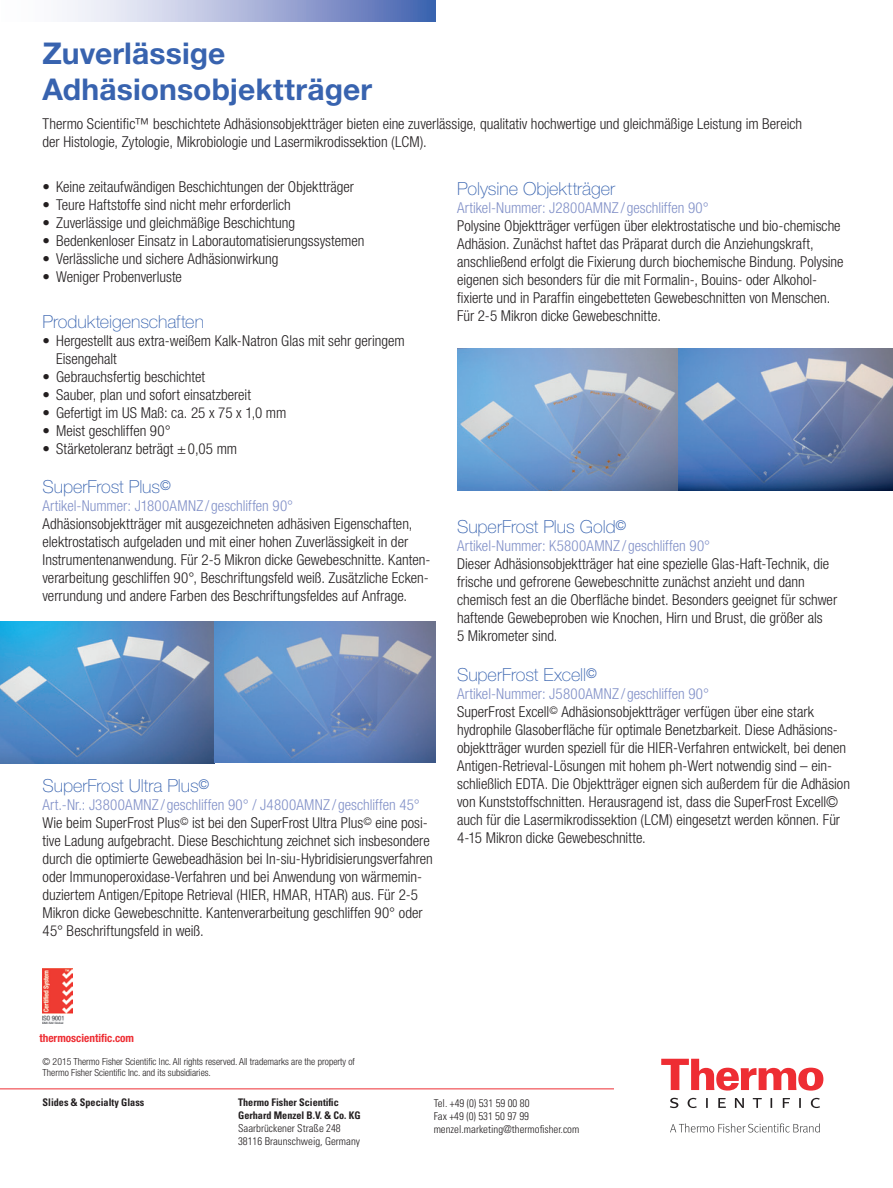
<style>
.page{position:relative;width:893px;height:1188px;background:#fff}
.page>*{position:absolute;margin:0;border:0;box-sizing:border-box;transform-origin:0 0}
.Head-Rueckseite{font:700 30px/36px "Helvetica Neue LT Pro";letter-spacing:.005em;color:#3863af}
.Subhead-Rueckseite{font:100 18px "Helvetica Neue LT Pro";letter-spacing:-.005em;color:#3863af}
.Fliess_ohne_Raster{font:300 condensed 15px/18px "Helvetica Neue LT Pro";color:#231f20}
.Fliess-eingerueckt{font:300 condensed 15px/18px "Helvetica Neue LT Pro";color:#231f20}
.Fliess_ohne_Raster-2{font:300 condensed 15px "Helvetica Neue LT Pro";letter-spacing:.005em;color:#8291c8}
.t1{font:700 condensed 11.25px "Helvetica Neue LT Pro";color:#ee2d33}
.t2{font:300 condensed 10.8px/13px "Univers";color:#231f20}
.t3{font:700 condensed 10.5px/12.6px "Univers";color:#231f20}
.t4{font:300 condensed 9.75px/11.7px "Helvetica Neue LT Pro";color:#231f20}
</style>
<div class="page">
<svg style="left:67px;top:0;width:369px;height:21px;background:#a6b1d8"></svg>
<svg style="left:661px;top:1059px;width:162px;height:32px"></svg>
<svg style="left:670px;top:1098px;width:150px;height:10px"></svg>
<svg style="left:670px;top:1123px;width:150px;height:10px"></svg>
<hr style="left:0;top:1089px;width:614px;height:1px;background:#ee2d33">
<img style="left:43px;top:968px;width:30px;height:56px">
<img style="left:0;top:622px;width:436px;height:141px">
<img style="left:457px;top:349px;width:436px;height:141px">
<p class="Head-Rueckseite" style="left:43px;top:35px;width:331px">Zuverlässige<br>Adhäsionsobjektträger</p>
<p class="Fliess_ohne_Raster" style="left:43px;top:114px;width:761px">Thermo Scientific™ beschichtete Adhäsionsobjektträger bieten eine zuverlässige, qualitativ hochwertige und gleichmäßige Leistung im Bereich der Histologie, Zytologie, Mikrobiologie und Lasermikrodissektion (LCM).</p>
<p class="Fliess-eingerueckt" style="left:43px;top:178px;width:313px">• Keine zeitaufwändigen Beschichtungen der Objektträger</p>
<p class="Fliess-eingerueckt" style="left:43px;top:196px;width:250px">• Teure Haftstoffe sind nicht mehr erforderlich</p>
<p class="Fliess-eingerueckt" style="left:43px;top:214px;width:254px">• Zuverlässige und gleichmäßige Beschichtung</p>
<p class="Fliess-eingerueckt" style="left:43px;top:232px;width:323px">• Bedenkenloser Einsatz in Laborautomatisierungssystemen</p>
<p class="Fliess-eingerueckt" style="left:43px;top:250px;width:237px">• Verlässliche und sichere Adhäsionwirkung</p>
<p class="Fliess-eingerueckt" style="left:43px;top:268px;width:141px">• Weniger Probenverluste</p>
<p class="Subhead-Rueckseite" style="left:43px;top:311px;width:163px">Produkteigenschaften</p>
<p class="Fliess-eingerueckt" style="left:56px;top:331px;width:350px;text-indent:-14px">• Hergestellt aus extra-weißem Kalk-Natron Glas mit sehr geringem<br>Eisengehalt</p>
<p class="Fliess-eingerueckt" style="left:43px;top:367px;width:164px">• Gebrauchsfertig beschichtet</p>
<p class="Fliess-eingerueckt" style="left:43px;top:385px;width:210px">• Sauber, plan und sofort einsatzbereit</p>
<p class="Fliess-eingerueckt" style="left:43px;top:403px;width:245px">• Gefertigt im US Maß: ca. 25 x 75 x 1,0 mm</p>
<p class="Fliess-eingerueckt" style="left:43px;top:421px;width:130px">• Meist geschliffen 90°</p>
<p class="Fliess-eingerueckt" style="left:43px;top:439px;width:196px">• Stärketoleranz beträgt ±0,05 mm</p>
<p class="Subhead-Rueckseite" style="left:43px;top:477px;width:130px">SuperFrost Plus<sup>©</sup></p>
<p class="Fliess_ohne_Raster-2" style="left:43px;top:497px;width:252px">Artikel-Nummer: J1800AMNZ / geschliffen 90°</p>
<p class="Fliess_ohne_Raster" style="left:43px;top:515px;width:390px">Adhäsionsobjektträger mit ausgezeichneten adhäsiven Eigenschaften, elektrostatisch aufgeladen und mit einer hohen Zuverlässigkeit in der Instrumentenanwendung. Für 2-5 Mikron dicke Gewebeschnitte. Kanten&shy;verarbeitung geschliffen 90°, Beschriftungsfeld weiß. Zusätzliche Ecken&shy;verrundung und andere Farben des Beschriftungsfeldes auf Anfrage.</p>
<p class="Subhead-Rueckseite" style="left:457px;top:178px;width:159px">Polysine Objektträger</p>
<p class="Fliess_ohne_Raster-2" style="left:457px;top:199px;width:253px">Artikel-Nummer: J2800AMNZ / geschliffen 90°</p>
<p class="Fliess_ohne_Raster" style="left:457px;top:216px;width:388px">Polysine Objektträger verfügen über elektrostatische und bio-chemische Adhäsion. Zunächst haftet das Präparat durch die Anziehungskraft, anschließend erfolgt die Fixierung durch biochemische Bindung. Polysine eigenen sich besonders für die mit Formalin-, Bouins- oder Alkohol&shy;fixierte und in Paraffin eingebetteten Gewebeschnitten von Menschen.<br>Für 2-5 Mikron dicke Gewebeschnitte.</p>
<p class="Subhead-Rueckseite" style="left:457px;top:516px;width:171px">SuperFrost Plus Gold<sup>©</sup></p>
<p class="Fliess_ohne_Raster-2" style="left:457px;top:537px;width:255px">Artikel-Nummer: K5800AMNZ / geschliffen 90°</p>
<p class="Fliess_ohne_Raster" style="left:457px;top:555px;width:382px">Dieser Adhäsionsobjektträger hat eine spezielle Glas-Haft-Technik, die frische und gefrorene Gewebeschnitte zunächst anzieht und dann chemisch fest an die Oberfläche bindet. Besonders geeignet für schwer haftende Gewebeproben wie Knochen, Hirn und Brust, die größer als<br>5 Mikrometer sind.</p>
<p class="Subhead-Rueckseite" style="left:457px;top:664px;width:141px">SuperFrost Excell<sup>©</sup></p>
<p class="Fliess_ohne_Raster-2" style="left:457px;top:685px;width:254px">Artikel-Nummer: J5800AMNZ / geschliffen 90°</p>
<p class="Fliess_ohne_Raster" style="left:457px;top:702px;width:394px">SuperFrost Excell<sup>©</sup> Adhäsionsobjektträger verfügen über eine stark hydrophile Glasoberfläche für optimale Benetzbarkeit. Diese Adhäsions&shy;objektträger wurden speziell für die HIER-Verfahren entwickelt, bei denen Antigen-Retrieval-Lösungen mit hohem ph-Wert notwendig sind – ein&shy;schließlich EDTA. Die Objektträger eignen sich außerdem für die Adhäsion von Kunststoffschnitten. Herausragend ist, dass die SuperFrost Excell© auch für die Lasermikrodissektion (LCM) eingesetzt werden können. Für 4-15 Mikron dicke Gewebeschnitte.</p>
<p class="Subhead-Rueckseite" style="left:43px;top:775px;width:168px">SuperFrost Ultra Plus<sup>©</sup></p>
<p class="Fliess_ohne_Raster-2" style="left:43px;top:796px;width:379px">Art.-Nr.: J3800AMNZ / geschliffen 90° / J4800AMNZ / geschliffen 45°</p>
<p class="Fliess_ohne_Raster" style="left:43px;top:814px;width:392px">Wie beim SuperFrost Plus<sup>©</sup> ist bei den SuperFrost Ultra Plus<sup>©</sup> eine posi&shy;tive Ladung aufgebracht. Diese Beschichtung zeichnet sich insbesondere durch die optimierte Gewebeadhäsion bei In-siu-Hybridisierungsverfahren oder Immunoperoxidase-Verfahren und bei Anwendung von wärmemin&shy;duziertem Antigen/Epitope Retrieval (HIER, HMAR, HTAR) aus. Für 2-5<br>Mikron dicke Gewebeschnitte. Kantenverarbeitung geschliffen 90° oder 45° Beschriftungsfeld in weiß.</p>
<p class="t1" style="left:39px;top:1032px;width:96px">thermoscientific.com</p>
<p class="t4" style="left:43px;top:1055px;width:314px">© 2015 Thermo Fisher Scientific Inc. All rights reserved. All trademarks are the property of<br>Thermo Fisher Scientific Inc. and its subsidiaries.</p>
<p class="t3" style="left:238px;top:1096px;width:124px">Thermo Fisher Scientific<br>Gerhard Menzel B.V. &amp; Co. KG</p>
<p class="t2" style="left:238px;top:1121px;width:123px">Saarbrückener Straße 248<br>38116 Braunschweig, Germany</p>
<p class="t3" style="left:43px;top:1096px;width:103px">Slides &amp; Specialty Glass</p>
<p class="t2" style="left:434px;top:1096px;width:147px">Tel. +49 (0) 531 59 00 80<br>Fax +49 (0) 531 50 97 99 menzel.marketing@thermofisher.com</p>
</div>
